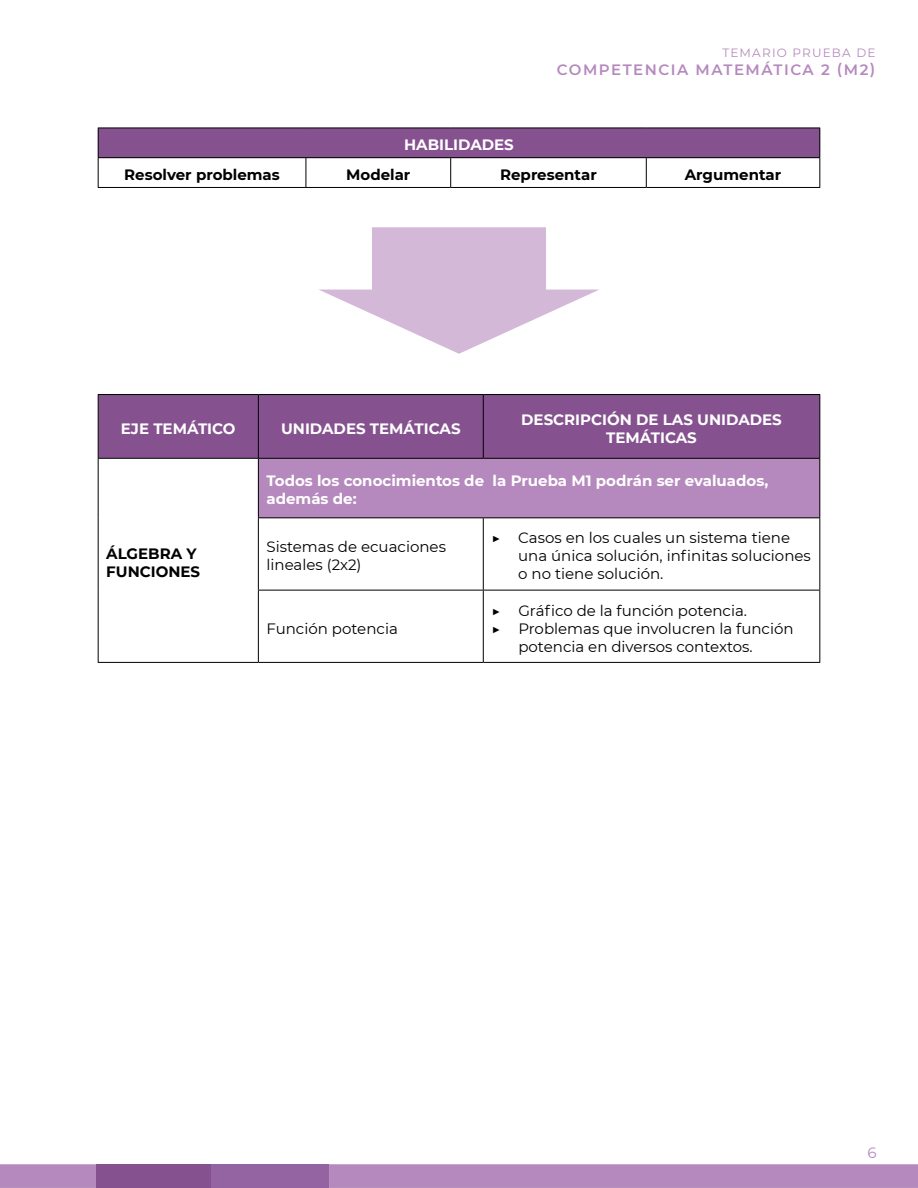
<style>
.page{position:relative;width:918px;height:1188px;background:#fff}
.page>*{position:absolute;margin:0;border:0;box-sizing:border-box;transform-origin:0 0}
.t1{font:15px/18px "Montserrat";color:#000}
.t2{font:700 15px/18px "Montserrat";color:#fff;text-align:center}
.t3{font:700 15px/18px "Montserrat";color:#000}
.t4{font:600 15px "Montserrat";letter-spacing:.1em;color:#b589bd}
.t5{font:15px "Montserrat";color:#b589bd}
.t6{font:12px "Montserrat";letter-spacing:.1em;color:#b589bd}
</style>
<div class="page">
<svg style="left:0;top:1164px;width:918px;height:24px;background:#b084b9"></svg>
<div style="left:97px;top:1164px;width:114px;height:24px;background:#85528f"></div>
<hr style="left:97px;top:1187px;width:114px;height:1px;background:#784582">
<svg style="left:319px;top:227px;width:280px;height:127px"></svg>
<div style="left:98px;top:128px;width:722px;height:30px;background:#85528f"></div>
<hr style="left:98px;top:128px;width:208px;height:1px;background:#000">
<hr style="left:306px;top:128px;width:145px;height:1px;background:#000">
<hr style="left:451px;top:128px;width:195px;height:1px;background:#000">
<hr style="left:646px;top:128px;width:174px;height:1px;background:#000">
<hr style="left:98px;top:157px;width:208px;height:1px;background:#000">
<hr style="left:306px;top:157px;width:145px;height:1px;background:#000">
<hr style="left:451px;top:157px;width:195px;height:1px;background:#000">
<hr style="left:646px;top:157px;width:174px;height:1px;background:#000">
<hr style="left:98px;top:187px;width:208px;height:1px;background:#000">
<hr style="left:306px;top:187px;width:145px;height:1px;background:#000">
<hr style="left:451px;top:187px;width:195px;height:1px;background:#000">
<hr style="left:646px;top:187px;width:174px;height:1px;background:#000">
<svg style="left:98px;top:128px;width:1px;height:59px"></svg>
<svg style="left:306px;top:158px;width:1px;height:29px"></svg>
<svg style="left:450px;top:158px;width:1px;height:29px"></svg>
<svg style="left:646px;top:158px;width:1px;height:29px"></svg>
<svg style="left:819px;top:128px;width:1px;height:59px"></svg>
<div style="left:99px;top:395px;width:720px;height:63px;background:#85528f"></div>
<div style="left:258px;top:458px;width:562px;height:60px;background:#b589bd"></div>
<hr style="left:98px;top:394px;width:160px;height:1px;background:#000">
<hr style="left:258px;top:394px;width:225px;height:1px;background:#000">
<hr style="left:483px;top:394px;width:337px;height:1px;background:#000">
<hr style="left:98px;top:458px;width:160px;height:1px;background:#000">
<hr style="left:258px;top:458px;width:225px;height:1px;background:#000">
<hr style="left:483px;top:458px;width:337px;height:1px;background:#000">
<hr style="left:258px;top:517px;width:225px;height:1px;background:#000">
<hr style="left:483px;top:517px;width:337px;height:1px;background:#000">
<hr style="left:258px;top:590px;width:225px;height:1px;background:#000">
<hr style="left:483px;top:590px;width:337px;height:1px;background:#000">
<hr style="left:98px;top:662px;width:160px;height:1px;background:#000">
<hr style="left:258px;top:662px;width:225px;height:1px;background:#000">
<hr style="left:483px;top:662px;width:337px;height:1px;background:#000">
<hr style="left:98px;top:395px;width:1px;height:63px;background:#000">
<hr style="left:98px;top:459px;width:1px;height:59px;background:#000">
<hr style="left:98px;top:518px;width:1px;height:72px;background:#000">
<hr style="left:98px;top:590px;width:1px;height:72px;background:#000">
<hr style="left:258px;top:395px;width:1px;height:63px;background:#000">
<hr style="left:483px;top:395px;width:1px;height:63px;background:#000">
<hr style="left:819px;top:395px;width:1px;height:63px;background:#000">
<hr style="left:258px;top:459px;width:1px;height:58px;background:#000">
<hr style="left:819px;top:459px;width:1px;height:58px;background:#000">
<hr style="left:258px;top:518px;width:1px;height:72px;background:#000">
<hr style="left:483px;top:518px;width:1px;height:72px;background:#000">
<hr style="left:819px;top:518px;width:1px;height:72px;background:#000">
<hr style="left:258px;top:590px;width:1px;height:72px;background:#000">
<hr style="left:483px;top:590px;width:1px;height:72px;background:#000">
<hr style="left:819px;top:590px;width:1px;height:72px;background:#000">
<p class="t2" style="left:404px;top:135px;width:111px">HABILIDADES</p>
<p class="t6" style="left:722px;top:45px;width:155px">TEMARIO PRUEBA DE</p>
<p class="t4" style="left:557px;top:59px;width:320px">COMPETENCIA MATEMÁTICA 2 (M2)</p>
<p class="t3" style="left:124px;top:165px;width:157px">Resolver problemas</p>
<p class="t3" style="left:346px;top:165px;width:66px">Modelar</p>
<p class="t3" style="left:500px;top:165px;width:98px">Representar</p>
<p class="t3" style="left:685px;top:165px;width:98px">Argumentar</p>
<p class="t2" style="left:121px;top:419px;width:116px">EJE TEMÁTICO</p>
<p class="t2" style="left:281px;top:419px;width:181px">UNIDADES TEMÁTICAS</p>
<p class="t2" style="left:521px;top:410px;width:262px">DESCRIPCIÓN DE LAS UNIDADES<br>TEMÁTICAS</p>
<p class="t3" style="left:106px;top:544px;width:95px">ÁLGEBRA Y<br>FUNCIONES</p>
<p class="t2" style="left:266px;top:471px;width:503px;text-align:left">Todos los conocimientos de la Prueba M1 podrán ser evaluados, además de:</p>
<p class="t1" style="left:266px;top:537px;width:181px">Sistemas de ecuaciones lineales (2x2)</p>
<p class="t1" style="left:518px;top:528px;width:294px;text-indent:-27px">▶ Casos en los cuales un sistema tiene una única solución, infinitas soluciones o no tiene solución.</p>
<p class="t1" style="left:266px;top:619px;width:133px">Función potencia</p>
<p class="t1" style="left:491px;top:601px;width:257px">▶ Gráfico de la función potencia.</p>
<p class="t1" style="left:491px;top:619px;width:304px">▶ Problemas que involucren la función</p>
<p class="t1" style="left:518px;top:637px;width:236px">potencia en diversos contextos.</p>
<p class="t5" style="left:867px;top:1142px;width:11px">6</p>
</div>
